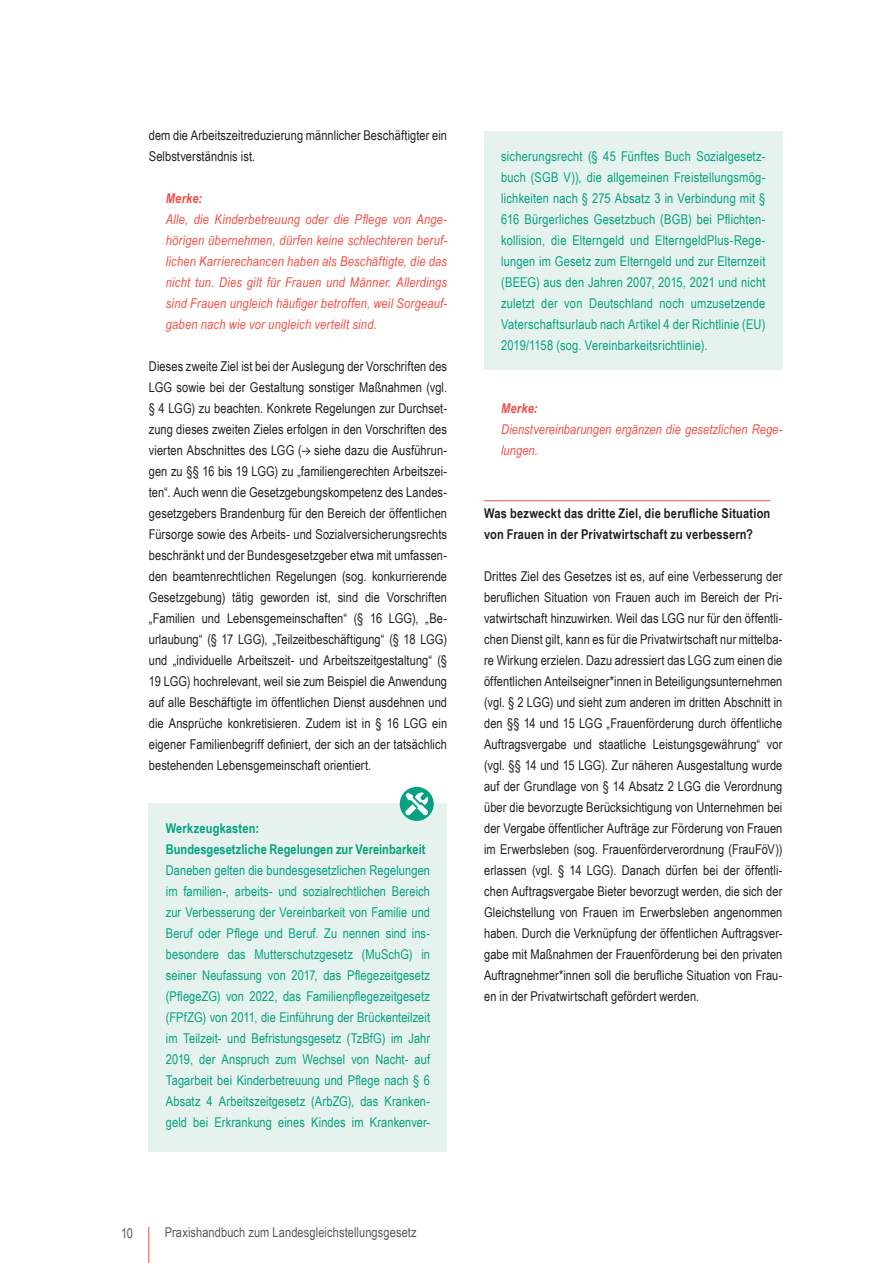
<style>
.page{position:relative;width:893px;height:1263px;background:#fff}
.page>*{position:absolute;margin:0;border:0;box-sizing:border-box;transform-origin:0 0}
.t1{font:13.5px/21px "Arial Narrow";letter-spacing:.005em;color:#231f20;text-align:justify}
.t2{font:13.5px/21px "Arial Narrow";letter-spacing:.01em;color:#05a181;text-align:justify}
.t3{font:italic 13.5px/21px "Arial Narrow";letter-spacing:.01em;color:#ef4d44;text-align:justify}
.t4{font:700 13.5px/21px "Arial Narrow";letter-spacing:.015em;color:#231f20}
.t5{font:700 13.5px/21px "Arial Narrow";letter-spacing:.005em;color:#05a181}
.t6{font:13.5px "Arial Narrow";letter-spacing:.005em;color:#57585a}
.t7{font:italic 700 13.5px "Arial Narrow";letter-spacing:.015em;color:#ef4d44}
</style>
<div class="page">
<div style="left:149px;top:804px;width:298px;height:28px;background:#e5f2ee"></div>
<div style="left:149px;top:825px;width:298px;height:28px;background:#e5f2ee"></div>
<div style="left:149px;top:846px;width:298px;height:28px;background:#e5f2ee"></div>
<div style="left:149px;top:867px;width:298px;height:285px;background:#e5f2ee"></div>
<svg style="left:302px;top:447px;width:8px;height:8px"></svg>
<div style="left:400px;top:787px;width:34px;height:34px;background:#05a181;border-radius:50%"></div>
<svg style="left:405px;top:792px;width:23px;height:23px"></svg>
<div style="left:484px;top:132px;width:298px;height:28px;background:#e5f2ee"></div>
<div style="left:484px;top:153px;width:298px;height:217px;background:#e5f2ee"></div>
<hr style="left:484px;top:500px;width:286px;height:1px;background:#ef4d44">
<hr style="left:148px;top:1227px;width:1px;height:36px;background:#ef4d44">
<p class="t1" style="left:149px;top:125px;width:300px">dem die Arbeitszeitreduzierung männlicher Beschäftigter ein<br>Selbstverständnis ist.</p>
<p class="t7" style="left:166px;top:190px;width:38px">Merke:</p>
<p class="t3" style="left:166px;top:209px;width:283px">Alle, die Kinderbetreuung oder die Pflege von Ange&shy;hörigen übernehmen, dürfen keine schlechteren beruf&shy;lichen Karrierechancen haben als Beschäftigte, die das nicht tun. Dies gilt für Frauen und Männer. Allerdings sind Frauen ungleich häufiger betroffen, weil Sorgeauf&shy;gaben nach wie vor ungleich verteilt sind.</p>
<p class="t1" style="left:149px;top:356px;width:300px">Dieses zweite Ziel ist bei der Auslegung der Vorschriften des LGG sowie bei der Gestaltung sonstiger Maßnahmen (vgl. § 4 LGG) zu beachten. Konkrete Regelungen zur Durchset&shy;zung dieses zweiten Zieles erfolgen in den Vorschriften des vierten Abschnittes des LGG ( siehe dazu die Ausführun&shy;gen zu §§ 16 bis 19 LGG) zu „familiengerechten Arbeitszei&shy;ten“. Auch wenn die Gesetzgebungskompetenz des Landes&shy;gesetzgebers Brandenburg für den Bereich der öffentlichen Fürsorge sowie des Arbeits- und Sozialversicherungsrechts beschränkt und der Bundesgesetzgeber etwa mit umfassen&shy;den beamtenrechtlichen Regelungen (sog. konkurrierende Gesetzgebung) tätig geworden ist, sind die Vorschriften „Familien und Lebensgemeinschaften“ (§ 16 LGG), „Be&shy;urlaubung“ (§ 17 LGG), „Teilzeitbeschäftigung“ (§ 18 LGG) und „individuelle Arbeitszeit- und Arbeitszeitgestaltung“ (§ 19 LGG) hochrelevant, weil sie zum Beispiel die Anwendung auf alle Beschäftigte im öffentlichen Dienst ausdehnen und die Ansprüche konkretisieren. Zudem ist in § 16 LGG ein eigener Familienbegriff definiert, der sich an der tatsächlich bestehenden Lebensgemeinschaft orientiert.</p>
<p class="t5" style="left:166px;top:818px;width:261px">Werkzeugkasten:<br>Bundesgesetzliche Regelungen zur Vereinbarkeit</p>
<p class="t2" style="left:166px;top:860px;width:266px">Daneben gelten die bundesgesetzlichen Regelungen im familien-, arbeits- und sozialrechtlichen Bereich zur Verbesserung der Vereinbarkeit von Familie und Beruf oder Pflege und Beruf. Zu nennen sind ins&shy;besondere das Mutterschutzgesetz (MuSchG) in seiner Neufassung von 2017, das Pflegezeitgesetz (PflegeZG) von 2022, das Familienpflegezeitgesetz (FPfZG) von 2011, die Einführung der Brückenteilzeit im Teilzeit- und Befristungsgesetz (TzBfG) im Jahr 2019, der Anspruch zum Wechsel von Nacht- auf Tagarbeit bei Kinderbetreuung und Pflege nach § 6<br>Absatz 4 Arbeitszeitgesetz (ArbZG), das Kranken&shy;geld bei Erkrankung eines Kindes im Krankenver-</p>
<p class="t2" style="left:501px;top:146px;width:266px">sicherungsrecht (§ 45 Fünftes Buch Sozialgesetz&shy;buch (SGB V)), die allgemeinen Freistellungsmög&shy;lichkeiten nach § 275 Absatz 3 in Verbindung mit § 616 Bürgerliches Gesetzbuch (BGB) bei Pflichten&shy;kollision, die Elterngeld und ElterngeldPlus-Rege&shy;lungen im Gesetz zum Elterngeld und zur Elternzeit (BEEG) aus den Jahren 2007, 2015, 2021 und nicht zuletzt der von Deutschland noch umzusetzende Vaterschaftsurlaub nach Artikel 4 der Richtlinie (EU)<br>2019/1158 (sog. Vereinbarkeitsrichtlinie).</p>
<p class="t7" style="left:501px;top:400px;width:38px">Merke:</p>
<p class="t3" style="left:501px;top:419px;width:283px">Dienstvereinbarungen ergänzen die gesetzlichen Rege&shy;lungen.</p>
<p class="t4" style="left:484px;top:503px;width:288px">Was bezweckt das dritte Ziel, die berufliche Situation von Frauen in der Privatwirtschaft zu verbessern?</p>
<p class="t1" style="left:484px;top:566px;width:300px">Drittes Ziel des Gesetzes ist es, auf eine Verbesserung der beruflichen Situation von Frauen auch im Bereich der Pri&shy;vatwirtschaft hinzuwirken. Weil das LGG nur für den öffentli&shy;chen Dienst gilt, kann es für die Privatwirtschaft nur mittelba&shy;re Wirkung erzielen. Dazu adressiert das LGG zum einen die öffentlichen Anteilseigner*innen in Beteiligungsunternehmen (vgl. § 2 LGG) und sieht zum anderen im dritten Abschnitt in den §§ 14 und 15 LGG „Frauenförderung durch öffentliche Auftragsvergabe und staatliche Leistungsgewährung“ vor (vgl. §§ 14 und 15 LGG). Zur näheren Ausgestaltung wurde auf der Grundlage von § 14 Absatz 2 LGG die Verordnung über die bevorzugte Berücksichtigung von Unternehmen bei der Vergabe öffentlicher Aufträge zur Förderung von Frauen im Erwerbsleben (sog. Frauenförderverordnung (FrauFöV)) erlassen (vgl. § 14 LGG). Danach dürfen bei der öffentli&shy;chen Auftragsvergabe Bieter bevorzugt werden, die sich der Gleichstellung von Frauen im Erwerbsleben angenommen haben. Durch die Verknüpfung der öffentlichen Auftragsver&shy;gabe mit Maßnahmen der Frauenförderung bei den privaten Auftragnehmer*innen soll die berufliche Situation von Frau&shy;en in der Privatwirtschaft gefördert werden.</p>
<p class="t6" style="left:121px;top:1225px;width:14px">10</p>
<p class="t6" style="left:165px;top:1225px;width:254px">Praxishandbuch zum Landesgleichstellungsgesetz</p>
</div>
